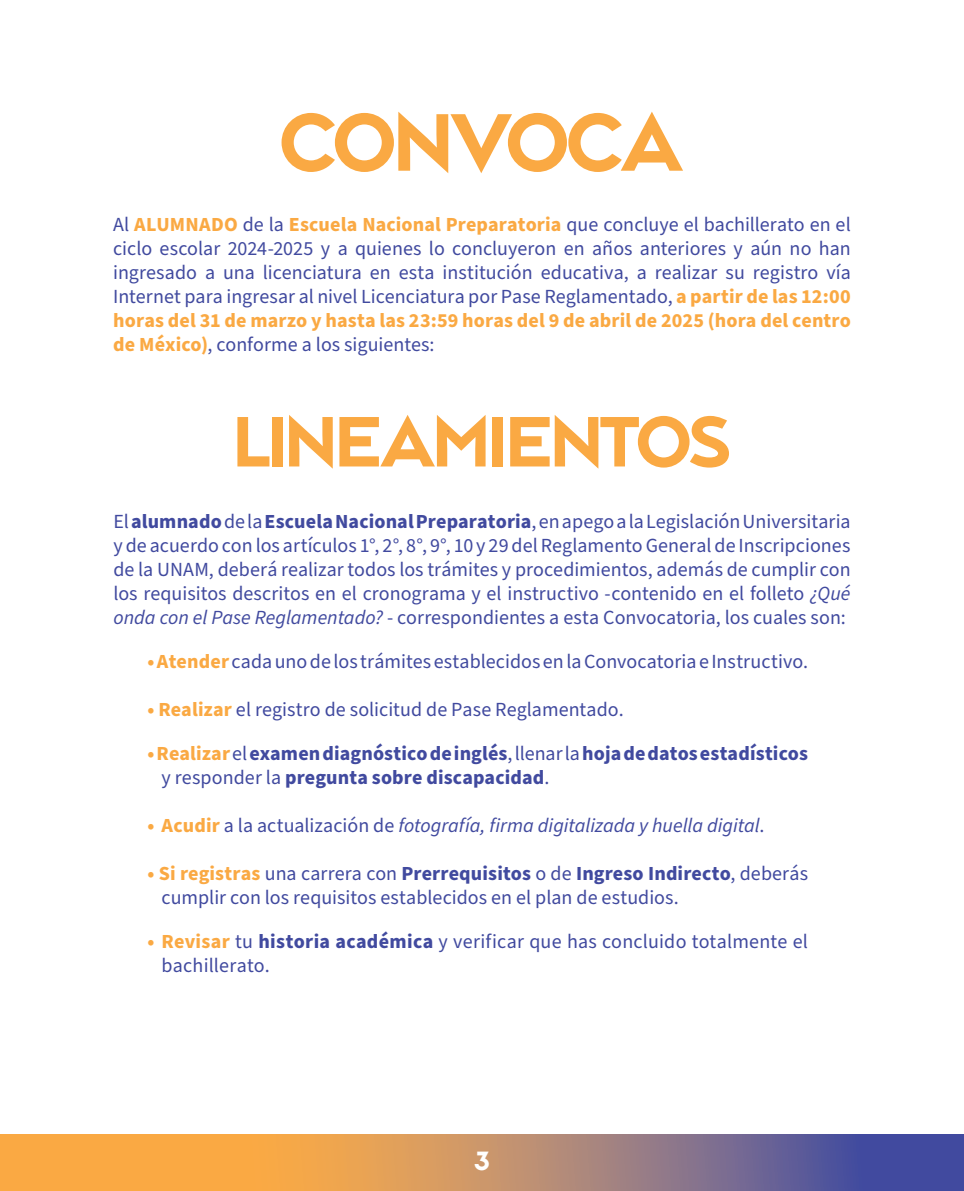
<style>
.page{position:relative;width:964px;height:1191px;background:#fff}
.page>*{position:absolute;margin:0;border:0;box-sizing:border-box;transform-origin:0 0}
.t1{font:700 80px "Edge Display";letter-spacing:-.025em;color:#faa943}
.t2{font:700 70px "Edge Display";letter-spacing:-.005em;color:#faa943}
.t3{font:700 26px "Edge Display";color:#fff}
.t4{font:20px/24px "Source Sans Pro";letter-spacing:.005em;color:#414a9f;text-align:justify}
.t5{font:700 20px/24px "Source Sans Pro";letter-spacing:.005em;color:#414a9f}
.t6{font:italic 20px "Source Sans Pro";color:#414a9f}
.s1{font-weight:700;color:#faa943}
.s2{font-weight:700}
.s3{font-style:italic}
.s4{color:#faa943}
.s5{font-weight:400}
.s6{font-weight:700;font-style:normal;color:#faa943}
.s7{font-style:normal}
</style>
<div class="page">
<svg style="left:0;top:1134px;width:964px;height:57px;background:#b6886c"></svg>
<h1 class="t1" style="left:281px;top:91px;width:404px">CONVOCA</h1>
<p class="t4" style="left:113px;top:213px;width:739px">Al <span class="s1">ALUMNADO</span> de la <span class="s1">Escuela Nacional Preparatoria</span> que concluye el bachillerato en el ciclo escolar 2024-2025 y a quienes lo concluyeron en años anteriores y aún no han ingresado a una licenciatura en esta institución educativa, a realizar su registro vía Internet para ingresar al nivel Licenciatura por Pase Reglamentado, <span class="s1">a partir de las 12:00 horas del 31 de marzo y hasta las 23:59 horas del 9 de abril de 2025 (hora del centro de México)</span>, conforme a los siguientes:</p>
<h2 class="t2" style="left:234px;top:396px;width:497px">LINEAMIENTOS</h2>
<p class="t4" style="left:113px;top:510px;width:739px">El <span class="s2">alumnado</span> de la <span class="s2">Escuela Nacional Preparatoria</span>, en apego a la Legislación Universitaria y de acuerdo con los artículos 1°, 2°, 8°, 9°, 10 y 29 del Reglamento General de Inscripciones de la UNAM, deberá realizar todos los trámites y procedimientos, además de cumplir con los requisitos descritos en el cronograma y el instructivo -contenido en el folleto <span class="s3">¿Qué onda con el Pase Reglamentado?</span> - correspondientes a esta Convocatoria, los cuales son:</p>
<p class="t4" style="left:147px;top:650px;width:662px"><span class="s1">• Atender</span> cada uno de los trámites establecidos en la Convocatoria e Instructivo.</p>
<p class="t4" style="left:147px;top:698px;width:478px"><span class="s1">• Realizar</span> el registro de solicitud de Pase Reglamentado.</p>
<p class="t5" style="left:162px;top:742px;width:648px;text-indent:-14px"><span class="s4">• Realizar</span> <span class="s5">el</span> examen diagnóstico de inglés<span class="s5">, llenar la</span> hoja de datos estadísticos <span class="s5">y responder la</span> pregunta sobre discapacidad<span class="s5">.</span></p>
<p class="t6" style="left:147px;top:812px;width:618px"><span class="s6">• Acudir</span> <span class="s7">a la actualización de</span> fotografía, firma digitalizada y huella digital<span class="s7">.</span></p>
<p class="t4" style="left:162px;top:862px;width:648px;text-indent:-14px"><span class="s1">• Si registras</span> una carrera con <span class="s2">Prerrequisitos</span> o de <span class="s2">Ingreso Indirecto</span>, deberás cumplir con los requisitos establecidos en el plan de estudios.</p>
<p class="t4" style="left:162px;top:930px;width:648px;text-indent:-14px"><span class="s1">• Revisar</span> tu <span class="s2">historia académica</span> y verificar que has concluido totalmente el bachillerato.</p>
<h3 class="t3" style="left:474px;top:1144px;width:17px">3</h3>
</div>
